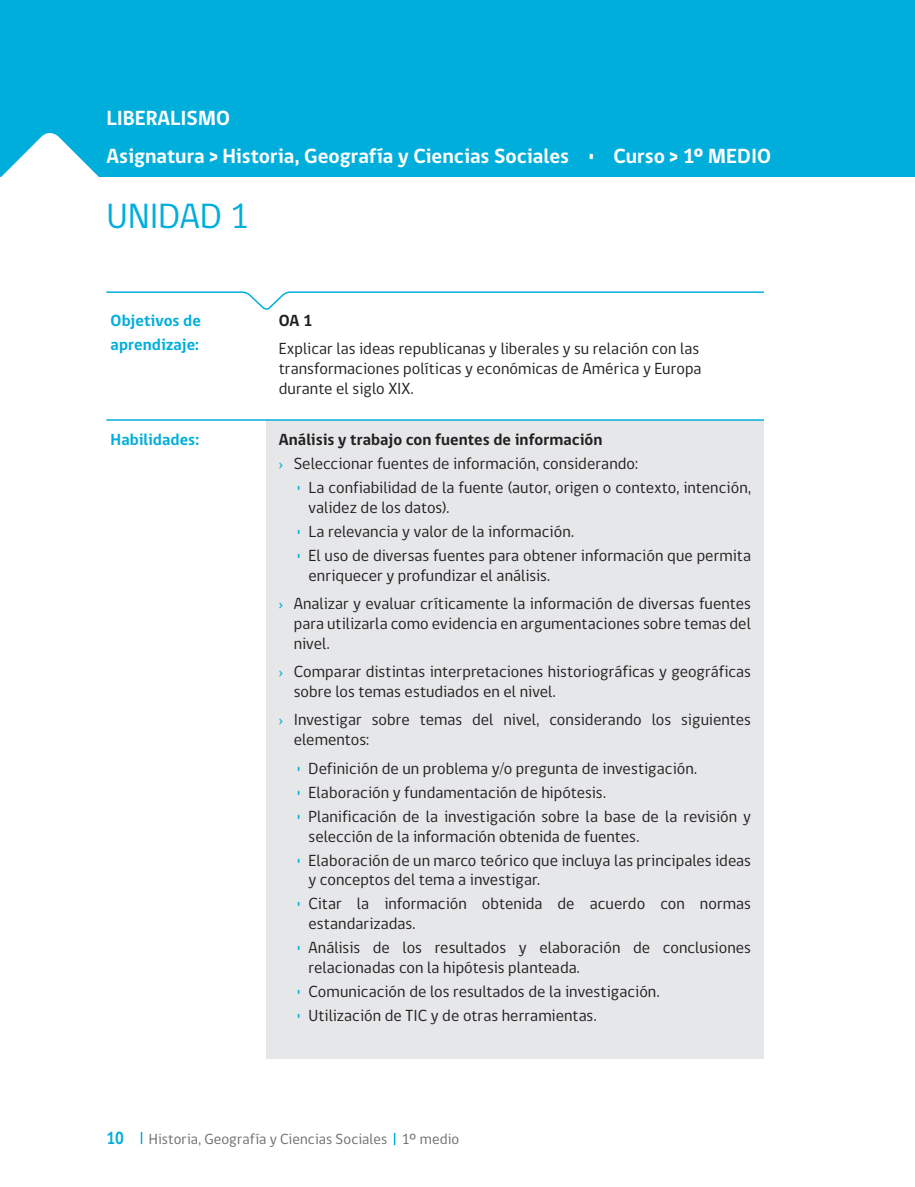
<style>
.page{position:relative;width:915px;height:1187px;background:#fff}
.page>*{position:absolute;margin:0;border:0;box-sizing:border-box;transform-origin:0 0}
.t1{font:36px "gob CL";letter-spacing:-.005em;color:#00aedc}
.titulos{font:700 21px "gob CL";color:#fff}
.t2{font:700 18px "gob CL";color:#00aedc;scale:.85 1}
.punteo_en_ficha_curr{font:16.5px/19.8px "gob CL";letter-spacing:.005em;color:#231f20}
.punteo_en_tabla_inic{font:700 16.5px "gob CL";letter-spacing:.005em;color:#231f20}
.t3{font:700 16.5px/24px "gob CL";letter-spacing:.005em;color:#00aedc}
.t4{font:15px "gob CL";letter-spacing:.01em;color:#6c6d70}
.s1{font-size:45px}
.s2{color:#00aedc}
</style>
<div class="page">
<svg style="left:141px;top:1131px;width:1px;height:12px"></svg>
<svg style="left:394px;top:1133px;width:1px;height:12px"></svg>
<div style="left:0;top:0;width:914px;height:176px;background:#00aedc"></div>
<svg style="left:0;top:133px;width:179px;height:44px"></svg>
<div style="left:266px;top:420px;width:497px;height:637px;background:#e6e7e9"></div>
<hr style="left:106px;top:419px;width:160px;height:2px;background:#00aedc">
<hr style="left:266px;top:419px;width:497px;height:2px;background:#00aedc">
<svg style="left:106px;top:291px;width:658px;height:19px"></svg>
<p class="titulos" style="left:107px;top:105px;width:132px">ACTIVIDAD <span class="s1">2</span></p>
<p class="titulos" style="left:106px;top:104px;width:125px">LIBERALISMO</p>
<p class="titulos" style="left:106px;top:142px;width:665px">Asignatura &gt; Historia, Geografía y Ciencias Sociales • Curso &gt; 1º MEDIO</p>
<p class="t1" style="left:106px;top:192px;width:144px">UNIDAD 1</p>
<p class="t3" style="left:111px;top:309px;width:92px">Objetivos de aprendizaje:</p>
<p class="punteo_en_tabla_inic" style="left:279px;top:309px;width:35px">OA 1</p>
<p class="punteo_en_ficha_curr" style="left:279px;top:339px;width:424px">Explicar las ideas republicanas y liberales y su relación con las transformaciones políticas y económicas de América y Europa durante el siglo XIX.</p>
<p class="t3" style="left:111px;top:428px;width:90px">Habilidades:</p>
<p class="punteo_en_tabla_inic" style="left:279px;top:428px;width:325px">Análisis y trabajo con fuentes de información</p>
<p class="punteo_en_ficha_curr" style="left:279px;top:454px;width:361px"><span class="s2">›</span> Seleccionar fuentes de información, considerando:</p>
<p class="punteo_en_ficha_curr" style="left:308px;top:478px;width:444px;text-indent:-13px"><span class="s2">•</span> La confiabilidad de la fuente (autor, origen o contexto, intención, validez de los datos).</p>
<p class="punteo_en_ficha_curr" style="left:296px;top:522px;width:280px"><span class="s2">•</span> La relevancia y valor de la información.</p>
<p class="punteo_en_ficha_curr" style="left:308px;top:546px;width:444px;text-indent:-13px"><span class="s2">•</span> El uso de diversas fuentes para obtener información que permita enriquecer y profundizar el análisis.</p>
<p class="punteo_en_ficha_curr" style="left:294px;top:594px;width:458px;text-align:justify;text-indent:-15px"><span class="s2">›</span> Analizar y evaluar críticamente la información de diversas fuentes para utilizarla como evidencia en argumentaciones sobre temas del nivel.</p>
<p class="punteo_en_ficha_curr" style="left:294px;top:662px;width:458px;text-indent:-15px"><span class="s2">›</span> Comparar distintas interpretaciones historiográficas y geográficas sobre los temas estudiados en el nivel.</p>
<p class="punteo_en_ficha_curr" style="left:294px;top:710px;width:458px;text-indent:-15px"><span class="s2">›</span> Investigar sobre temas del nivel, considerando los siguientes elementos:</p>
<p class="punteo_en_ficha_curr" style="left:296px;top:758px;width:402px"><span class="s2">•</span> Definición de un problema y/o pregunta de investigación.</p>
<p class="punteo_en_ficha_curr" style="left:296px;top:782px;width:311px"><span class="s2">•</span> Elaboración y fundamentación de hipótesis.</p>
<p class="punteo_en_ficha_curr" style="left:308px;top:806px;width:444px;text-indent:-13px"><span class="s2">•</span> Planificación de la investigación sobre la base de la revisión y selección de la información obtenida de fuentes.</p>
<p class="punteo_en_ficha_curr" style="left:308px;top:850px;width:444px;text-indent:-13px"><span class="s2">•</span> Elaboración de un marco teórico que incluya las principales ideas y conceptos del tema a investigar.</p>
<p class="punteo_en_ficha_curr" style="left:308px;top:894px;width:444px;text-indent:-13px"><span class="s2">•</span> Citar la información obtenida de acuerdo con normas estandarizadas.</p>
<p class="punteo_en_ficha_curr" style="left:308px;top:938px;width:444px;text-indent:-13px"><span class="s2">•</span> Análisis de los resultados y elaboración de conclusiones relacionadas con la hipótesis planteada.</p>
<p class="punteo_en_ficha_curr" style="left:296px;top:982px;width:365px"><span class="s2">•</span> Comunicación de los resultados de la investigación.</p>
<p class="punteo_en_ficha_curr" style="left:296px;top:1006px;width:302px"><span class="s2">•</span> Utilización de TIC y de otras herramientas.</p>
<p class="t2" style="left:106px;top:1125px;width:22px">10</p>
<p class="t4" style="left:149px;top:1128px;width:312px">Historia, Geografía y Ciencias Sociales 1º medio</p>
</div>
